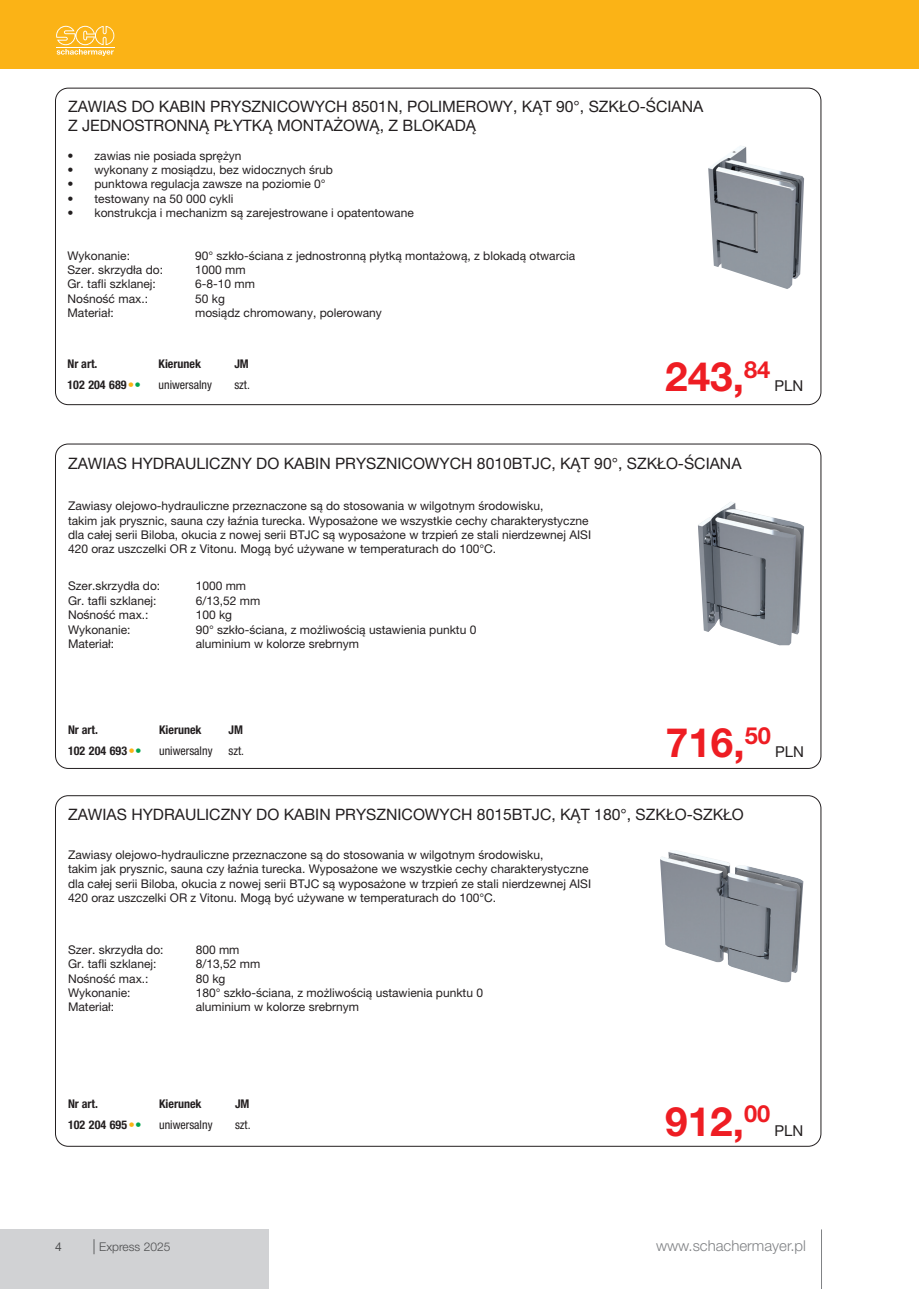
<style>
.page{position:relative;width:919px;height:1289px;background:#fff}
.page>*{position:absolute;margin:0;border:0;box-sizing:border-box;transform-origin:0 0}
.t1{font:700 40.5px "Helvetica Neue LT Pro";color:#ee1d23}
.t2{font:15.75px/19.2px "Helvetica Neue LT Pro";color:#231f20}
.t3{font:300 15px "Helvetica Neue LT Pro";color:#808285}
.t4{font:15px "Helvetica Neue LT Pro";color:#231f20}
.t5{font:12px/14.4px "Helvetica Neue LT Pro";color:#231f20}
.t6{font:700 condensed 12px "Helvetica Neue LT Pro";color:#231f20}
.t7{font:condensed 12px "Helvetica Neue LT Pro";color:#231f20}
.t8{font:300 12px "Helvetica Neue LT Pro";color:#4b4c4d}
.t9{font:12px "Helvetica Neue LT Pro";color:#4b4c4d}
.s1{font-size:15px}
</style>
<div class="page">
<div style="left:0;top:0;width:918px;height:68px;background:#fbb316"></div>
<svg style="left:56px;top:26px;width:58px;height:30px"></svg>
<hr style="left:56px;top:47px;width:58px;height:1px;background:#fff">
<div style="left:0;top:1229px;width:268px;height:59px;background:#d1d2d4"></div>
<hr style="left:821px;top:1229px;width:1px;height:59px;background:#808285">
<img style="left:698px;top:502px;width:106px;height:143px">
<img style="left:660px;top:851px;width:143px;height:131px">
<img style="left:708px;top:146px;width:96px;height:143px">
<h2 class="t2" style="left:68px;top:96px;width:636px">ZAWIAS DO KABIN PRYSZNICOWYCH 8501N, POLIMEROWY, KĄT 90°, SZKŁO-ŚCIANA<br>Z JEDNOSTRONNĄ PŁYTKĄ MONTAŻOWĄ, Z BLOKADĄ</h2>
<p class="t5" style="left:67px;top:148px;width:175px">• zawias nie posiada sprężyn</p>
<p class="t5" style="left:67px;top:162px;width:267px">• wykonany z mosiądzu, bez widocznych śrub</p>
<p class="t5" style="left:67px;top:177px;width:259px">• punktowa regulacja zawsze na poziomie 0°</p>
<p class="t5" style="left:67px;top:191px;width:167px">• testowany na 50 000 cykli</p>
<p class="t5" style="left:67px;top:205px;width:348px">• konstrukcja i mechanizm są zarejestrowane i opatentowane</p>
<p class="t5" style="left:67px;top:248px;width:64px">Wykonanie:</p>
<p class="t5" style="left:195px;top:248px;width:381px">90° szkło-ściana z jednostronną płytką montażową, z blokadą otwarcia</p>
<p class="t5" style="left:67px;top:262px;width:97px">Szer. skrzydła do:</p>
<p class="t5" style="left:195px;top:262px;width:52px">1000 mm</p>
<p class="t5" style="left:67px;top:277px;width:90px">Gr. tafli szklanej:</p>
<p class="t5" style="left:195px;top:277px;width:61px">6-8-10 mm</p>
<p class="t5" style="left:67px;top:291px;width:82px">Nośność max.:</p>
<p class="t5" style="left:195px;top:291px;width:31px">50 kg</p>
<p class="t5" style="left:67px;top:305px;width:48px">Materiał:</p>
<p class="t5" style="left:195px;top:305px;width:188px">mosiądz chromowany, polerowany</p>
<p class="t6" style="left:67px;top:356px;width:31px">Nr art.</p>
<p class="t6" style="left:159px;top:356px;width:44px">Kierunek</p>
<p class="t6" style="left:234px;top:356px;width:16px">JM</p>
<p class="t6" style="left:67px;top:377px;width:61px">102 204 689</p>
<p class="t7" style="left:159px;top:378px;width:55px">uniwersalny</p>
<p class="t7" style="left:234px;top:378px;width:17px">szt.</p>
<h1 class="t1" style="left:665px;top:352px;width:107px">243,<sup>84</sup></h1>
<p class="t4" style="left:774px;top:377px;width:30px">PLN</p>
<h2 class="t2" style="left:68px;top:454px;width:675px">ZAWIAS HYDRAULICZNY DO KABIN PRYSZNICOWYCH 8010BTJC, KĄT 90°, SZKŁO-ŚCIANA</h2>
<p class="t5" style="left:68px;top:498px;width:524px">Zawiasy olejowo-hydrauliczne przeznaczone są do stosowania w wilgotnym środowisku,<br>takim jak prysznic, sauna czy łaźnia turecka. Wyposażone we wszystkie cechy charakterystyczne dla całej serii Biloba, okucia z nowej serii BTJC są wyposażone w trzpień ze stali nierdzewnej AISI 420 oraz uszczelki OR z Vitonu. Mogą być używane w temperaturach do 100°C.</p>
<p class="t5" style="left:68px;top:579px;width:94px">Szer.skrzydła do:</p>
<p class="t5" style="left:196px;top:579px;width:52px">1000 mm</p>
<p class="t5" style="left:68px;top:593px;width:90px">Gr. tafli szklanej:</p>
<p class="t5" style="left:196px;top:593px;width:66px">6/13,52 mm</p>
<p class="t5" style="left:68px;top:607px;width:82px">Nośność max.:</p>
<p class="t5" style="left:196px;top:607px;width:38px">100 kg</p>
<p class="t5" style="left:68px;top:622px;width:64px">Wykonanie:</p>
<p class="t5" style="left:196px;top:622px;width:282px">90° szkło-ściana, z możliwością ustawienia punktu 0</p>
<p class="t5" style="left:68px;top:636px;width:48px">Materiał:</p>
<p class="t5" style="left:196px;top:636px;width:165px">aluminium w kolorze srebrnym</p>
<p class="t6" style="left:68px;top:722px;width:31px">Nr art.</p>
<p class="t6" style="left:159px;top:722px;width:44px">Kierunek</p>
<p class="t6" style="left:229px;top:722px;width:16px">JM</p>
<p class="t6" style="left:68px;top:743px;width:61px">102 204 693</p>
<p class="t7" style="left:159px;top:743px;width:55px">uniwersalny</p>
<p class="t7" style="left:229px;top:743px;width:17px">szt.</p>
<h1 class="t1" style="left:665px;top:717px;width:107px">716,<sup>50</sup></h1>
<p class="t4" style="left:775px;top:743px;width:30px">PLN</p>
<h2 class="t2" style="left:68px;top:804px;width:677px">ZAWIAS HYDRAULICZNY DO KABIN PRYSZNICOWYCH 8015BTJC, KĄT 180°, SZKŁO-SZKŁO</h2>
<p class="t5" style="left:68px;top:847px;width:524px">Zawiasy olejowo-hydrauliczne przeznaczone są do stosowania w wilgotnym środowisku,<br>takim jak prysznic, sauna czy łaźnia turecka. Wyposażone we wszystkie cechy charakterystyczne dla całej serii Biloba, okucia z nowej serii BTJC są wyposażone w trzpień ze stali nierdzewnej AISI 420 oraz uszczelki OR z Vitonu. Mogą być używane w temperaturach do 100°C.</p>
<p class="t5" style="left:68px;top:942px;width:97px">Szer. skrzydła do:</p>
<p class="t5" style="left:196px;top:942px;width:45px">800 mm</p>
<p class="t5" style="left:68px;top:956px;width:90px">Gr. tafli szklanej:</p>
<p class="t5" style="left:196px;top:956px;width:66px">8/13,52 mm</p>
<p class="t5" style="left:68px;top:971px;width:82px">Nośność max.:</p>
<p class="t5" style="left:196px;top:971px;width:31px">80 kg</p>
<p class="t5" style="left:68px;top:985px;width:64px">Wykonanie:</p>
<p class="t5" style="left:196px;top:985px;width:289px">180° szkło-ściana, z możliwością ustawienia punktu 0</p>
<p class="t5" style="left:68px;top:999px;width:48px">Materiał:</p>
<p class="t5" style="left:196px;top:999px;width:165px">aluminium w kolorze srebrnym</p>
<p class="t6" style="left:68px;top:1096px;width:31px">Nr art.</p>
<p class="t6" style="left:159px;top:1096px;width:44px">Kierunek</p>
<p class="t6" style="left:235px;top:1096px;width:16px">JM</p>
<p class="t6" style="left:68px;top:1117px;width:61px">102 204 695</p>
<p class="t7" style="left:159px;top:1118px;width:55px">uniwersalny</p>
<p class="t7" style="left:235px;top:1118px;width:17px">szt.</p>
<h1 class="t1" style="left:665px;top:1096px;width:107px">912,<sup>00</sup></h1>
<p class="t4" style="left:774px;top:1121px;width:30px">PLN</p>
<p class="t9" style="left:55px;top:1239px;width:8px">4</p>
<p class="t8" style="left:93px;top:1238px;width:79px"><span class="s1">|</span> Express 2025</p>
<p class="t3" style="left:656px;top:1236px;width:151px">www.schachermayer.pl</p>
</div>
